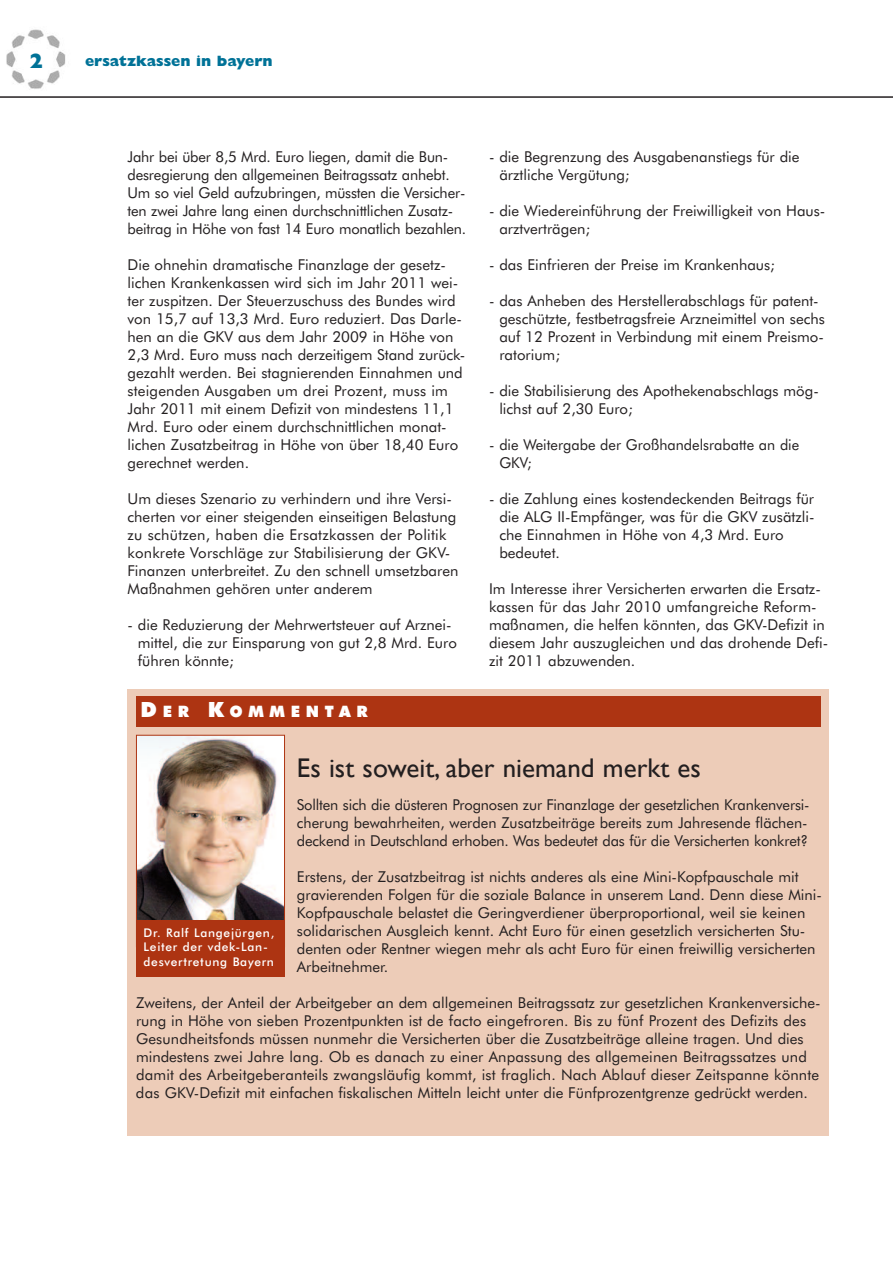
<style>
.page{position:relative;width:893px;height:1263px;background:#fff}
.page>*{position:absolute;margin:0;border:0;box-sizing:border-box;transform-origin:0 0}
.t1{font:27px "Gill Sans";color:#231f20}
.t2{font:800 21px "Gill Sans";color:#007297}
.t3{font:900 15.75px "Futura BT";letter-spacing:.365em;color:#fff}
.t4{font:15px/18px "Futura BT";color:#231f20}
.t5{font:800 15px "Gill Sans";color:#007297}
.t6{font:500 12px/14.4px "Futura BT";letter-spacing:.06em;color:#fff}
.s1{font-size:21px}
</style>
<div class="page">
<img style="left:6px;top:29px;width:60px;height:60px">
<hr style="left:0;top:96px;width:893px;height:2px;background:#231f20">
<div style="left:128px;top:689px;width:701px;height:446px;background:#edccb8"></div>
<div style="left:136px;top:696px;width:685px;height:31px;background:#ad3412"></div>
<img style="left:138px;top:737px;width:145px;height:183px">
<div style="left:136px;top:735px;width:149px;height:212px;border:1px solid #ad3412"></div>
<div style="left:136px;top:920px;width:149px;height:56px;background:#ad3412"></div>
<h2 class="t2" style="left:29px;top:53px;width:16px">2</h2>
<p class="t5" style="left:85px;top:56px;width:189px">ersatzkassen in bayern</p>
<p class="t4" style="left:128px;top:149px;width:340px">Jahr bei über 8,5 Mrd. Euro liegen, damit die Bun&shy;desregierung den allgemeinen Beitragssatz anhebt.<br>Um so viel Geld aufzubringen, müssten die Versicher&shy;ten zwei Jahre lang einen durchschnittlichen Zusatz&shy;beitrag in Höhe von fast 14 Euro monatlich bezahlen.</p>
<p class="t4" style="left:128px;top:257px;width:339px">Die ohnehin dramatische Finanzlage der gesetz&shy;lichen Krankenkassen wird sich im Jahr 2011 wei&shy;ter zuspitzen. Der Steuerzuschuss des Bundes wird von 15,7 auf 13,3 Mrd. Euro reduziert. Das Darle&shy;hen an die GKV aus dem Jahr 2009 in Höhe von 2,3 Mrd. Euro muss nach derzeitigem Stand zurück&shy;gezahlt werden. Bei stagnierenden Einnahmen und steigenden Ausgaben um drei Prozent, muss im Jahr 2011 mit einem Defizit von mindestens 11,1<br>Mrd. Euro oder einem durchschnittlichen monat&shy;lichen Zusatzbeitrag in Höhe von über 18,40 Euro gerechnet werden.</p>
<p class="t4" style="left:128px;top:491px;width:332px">Um dieses Szenario zu verhindern und ihre Versi&shy;cherten vor einer steigenden einseitigen Belastung zu schützen, haben die Ersatzkassen der Politik konkrete Vorschläge zur Stabilisierung der GKV-Finanzen unterbreitet. Zu den schnell umsetzbaren Maßnahmen gehören unter anderem</p>
<p class="t4" style="left:138px;top:617px;width:321px;text-indent:-10px">- die Reduzierung der Mehrwertsteuer auf Arznei&shy;mittel, die zur Einsparung von gut 2,8 Mrd. Euro führen könnte;</p>
<p class="t3" style="left:141px;top:705px;width:229px"><span class="s1">D</span>ER <span class="s1">K</span>OMMENTAR</p>
<p class="t4" style="left:499px;top:149px;width:302px;text-indent:-10px">- die Begrenzung des Ausgabenanstiegs für die ärztliche Vergütung;</p>
<p class="t4" style="left:499px;top:203px;width:328px;text-indent:-10px">- die Wiedereinführung der Freiwilligkeit von Haus&shy;arztverträgen;</p>
<p class="t4" style="left:489px;top:257px;width:288px">- das Einfrieren der Preise im Krankenhaus;</p>
<p class="t4" style="left:499px;top:293px;width:327px;text-indent:-10px">- das Anheben des Herstellerabschlags für patent&shy;geschützte, festbetragsfreie Arzneimittel von sechs auf 12 Prozent in Verbindung mit einem Preismo&shy;ratorium;</p>
<p class="t4" style="left:499px;top:383px;width:321px;text-indent:-10px">- die Stabilisierung des Apothekenabschlags mög&shy;lichst auf 2,30 Euro;</p>
<p class="t4" style="left:499px;top:437px;width:301px;text-indent:-10px">- die Weitergabe der Großhandelsrabatte an die<br>GKV;</p>
<p class="t4" style="left:499px;top:491px;width:317px;text-indent:-10px">- die Zahlung eines kostendeckenden Beitrags für die ALG II-Empfänger, was für die GKV zusätzli&shy;che Einnahmen in Höhe von 4,3 Mrd. Euro bedeutet.</p>
<p class="t4" style="left:489px;top:581px;width:341px">Im Interesse ihrer Versicherten erwarten die Ersatz&shy;kassen für das Jahr 2010 umfangreiche Reform&shy;maßnamen, die helfen könnten, das GKV-Defizit in diesem Jahr auszugleichen und das drohende Defi&shy;zit 2011 abzuwenden.</p>
<h1 class="t1" style="left:297px;top:752px;width:406px">Es ist soweit, aber niemand merkt es</h1>
<p class="t4" style="left:297px;top:797px;width:514px">Sollten sich die düsteren Prognosen zur Finanzlage der gesetzlichen Krankenversi&shy;cherung bewahrheiten, werden Zusatzbeiträge bereits zum Jahresende flächen&shy;deckend in Deutschland erhoben. Was bedeutet das für die Versicherten konkret?</p>
<p class="t4" style="left:297px;top:869px;width:527px">Erstens, der Zusatzbeitrag ist nichts anderes als eine Mini-Kopfpauschale mit gravierenden Folgen für die soziale Balance in unserem Land. Denn diese Mini-Kopfpauschale belastet die Geringverdiener überproportional, weil sie keinen solidarischen Ausgleich kennt. Acht Euro für einen gesetzlich versicherten Stu&shy;denten oder Rentner wiegen mehr als acht Euro für einen freiwillig versicherten Arbeitnehmer.</p>
<p class="t4" style="left:136px;top:995px;width:686px">Zweitens, der Anteil der Arbeitgeber an dem allgemeinen Beitragssatz zur gesetzlichen Krankenversiche&shy;rung in Höhe von sieben Prozentpunkten ist de facto eingefroren. Bis zu fünf Prozent des Defizits des Gesundheitsfonds müssen nunmehr die Versicherten über die Zusatzbeiträge alleine tragen. Und dies mindestens zwei Jahre lang. Ob es danach zu einer Anpassung des allgemeinen Beitragssatzes und damit des Arbeitgeberanteils zwangsläufig kommt, ist fraglich. Nach Ablauf dieser Zeitspanne könnte das GKV-Defizit mit einfachen fiskalischen Mitteln leicht unter die Fünfprozentgrenze gedrückt werden.</p>
<p class="t6" style="left:144px;top:927px;width:132px">Dr. Ralf Langejürgen,<br>Leiter der vdek-Lan&shy;desvertretung Bayern</p>
</div>
